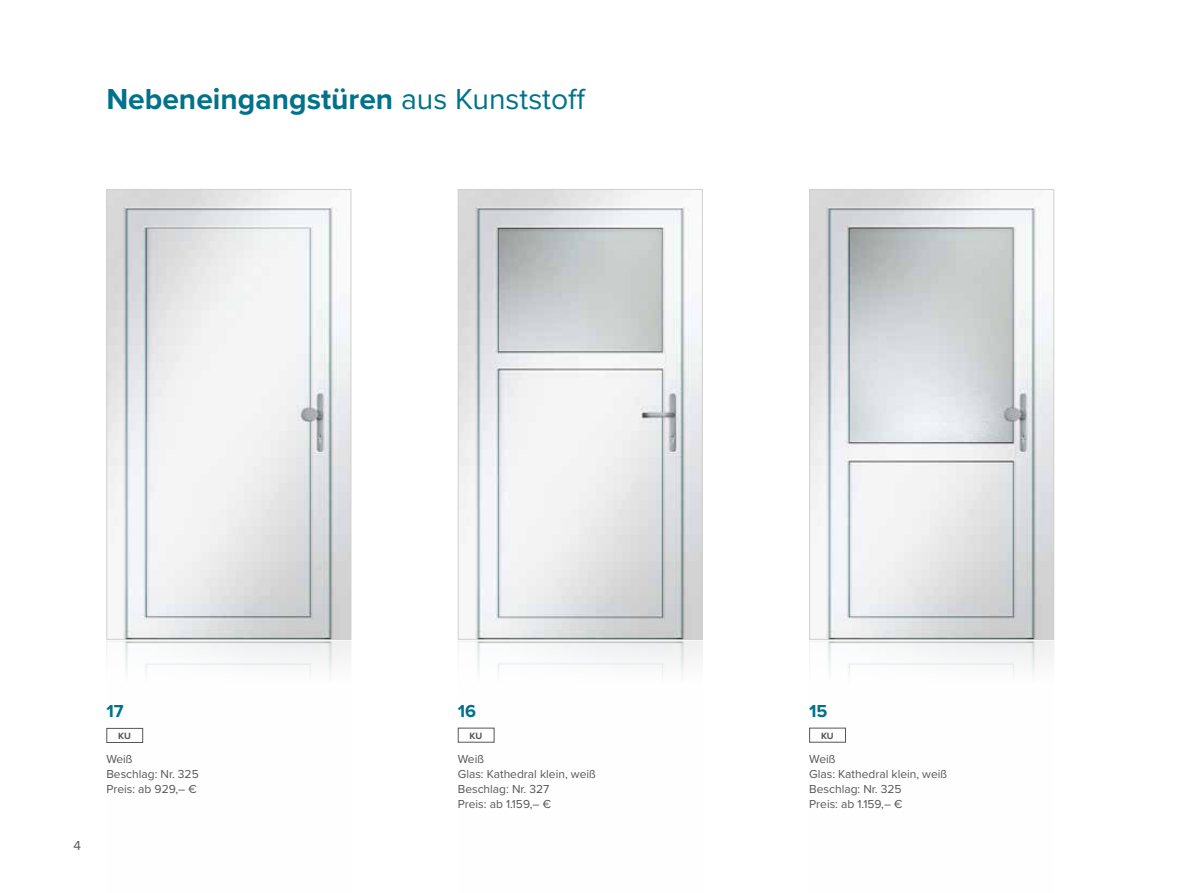
<style>
.page{position:relative;width:1191px;height:893px;background:#fff}
.page>*{position:absolute;margin:0;border:0;box-sizing:border-box;transform-origin:0 0}
.t1{font:700 30px "Proxima Nova";color:#00728b}
.t2{font:700 18px "Proxima Nova";color:#00728b}
.t3{font:13.5px "Proxima Nova";color:#565655}
.t4{font:12px/15px "Proxima Nova";color:#565655}
.t5{font:700 9.45px "Proxima Nova";color:#565655}
.s1{font-weight:400}
</style>
<div class="page">
<img style="left:108px;top:191px;width:241px;height:447px">
<div style="left:106px;top:189px;width:245px;height:451px;border:1px solid #d0d0d1"></div>
<svg style="left:106px;top:641px;width:245px;height:102px"></svg>
<img style="left:460px;top:191px;width:241px;height:447px">
<div style="left:458px;top:189px;width:245px;height:451px;border:1px solid #d0d0d1"></div>
<svg style="left:458px;top:641px;width:245px;height:102px"></svg>
<img style="left:811px;top:191px;width:241px;height:447px">
<div style="left:809px;top:189px;width:245px;height:451px;border:1px solid #d0d0d1"></div>
<svg style="left:809px;top:641px;width:245px;height:102px"></svg>
<div style="left:107px;top:728px;width:36px;height:15px;border:1px solid #565655"></div>
<h1 class="t1" style="left:106px;top:76px;width:481px">Nebeneingangstüren <span class="s1">aus Kunststoff</span></h1>
<p class="t3" style="left:74px;top:836px;width:9px">4</p>
<h2 class="t2" style="left:458px;top:697px;width:20px">16</h2>
<p class="t4" style="left:458px;top:751px;width:139px">Weiß<br>Glas: Kathedral klein, weiß<br>Beschlag: Nr. 327<br>Preis: ab 1.159,– €</p>
<h2 class="t2" style="left:106px;top:697px;width:19px">17</h2>
<p class="t4" style="left:106px;top:751px;width:94px">Weiß<br>Beschlag: Nr. 325<br>Preis: ab 929,– €</p>
<h2 class="t2" style="left:809px;top:697px;width:20px">15</h2>
<p class="t4" style="left:809px;top:751px;width:139px">Weiß<br>Glas: Kathedral klein, weiß<br>Beschlag: Nr. 325<br>Preis: ab 1.159,– €</p>
<p class="t5" style="left:118px;top:729px;width:14px">KU</p>
<p class="t5" style="left:469px;top:728px;width:14px">KU</p>
<p class="t5" style="left:821px;top:728px;width:14px">KU</p>
</div>
